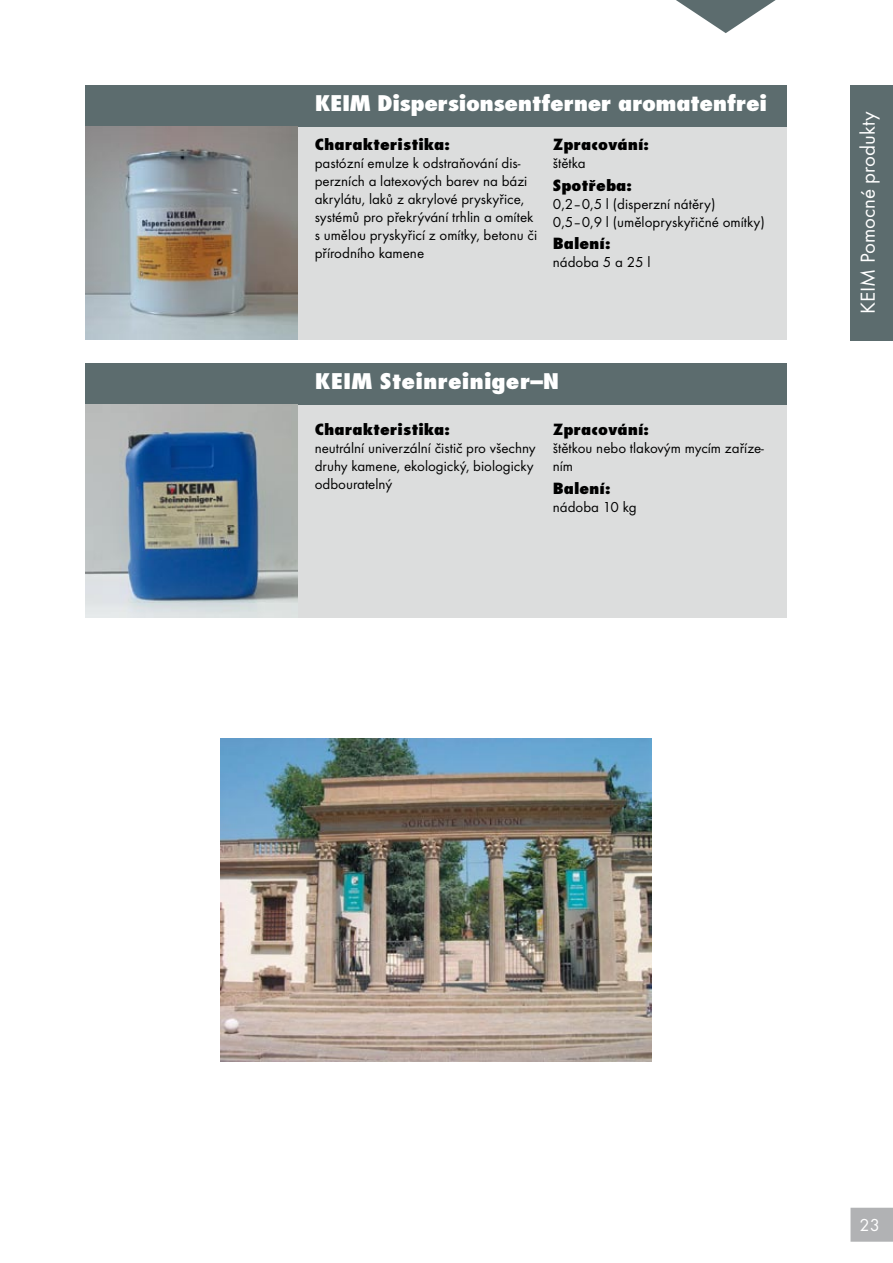
<style>
.page{position:relative;width:893px;height:1263px;background:#fff}
.page>*{position:absolute;margin:0;border:0;box-sizing:border-box;transform-origin:0 0}
.t1{font:21px "Futura Extra Bold AEE";letter-spacing:-.02em;color:#fff;scale:1.2 1}
.t2{font:21px "Futura Extra Bold AEE";color:#fff;scale:1.2 1}
.t3{font:21px "Futura TEE";color:#fff}
.t4{font:18px "Futura TEE";color:#fff}
.t5{font:15px/18px "Futura TEE";color:#000}
.t6{font:15px "Futura Extra Bold AEE";color:#000;scale:1.2 1}
</style>
<div class="page">
<svg style="left:850px;top:1208px;width:43px;height:34px"></svg>
<div style="left:85px;top:365px;width:702px;height:252px;background:#dcdddd"></div>
<div style="left:85px;top:363px;width:702px;height:42px;background:#5c6c6e"></div>
<div style="left:85px;top:87px;width:702px;height:252px;background:#dcdddd"></div>
<div style="left:85px;top:85px;width:702px;height:42px;background:#5c6c6e"></div>
<img style="left:85px;top:126px;width:213px;height:213px">
<svg style="left:676px;top:0;width:100px;height:33px"></svg>
<img style="left:85px;top:405px;width:213px;height:213px">
<img style="left:220px;top:738px;width:432px;height:324px">
<div style="left:850px;top:85px;width:43px;height:255px;background:#5c6c6e"></div>
<h1 class="t1" style="left:315px;top:89px;width:378px">KEIM Dispersionsentferner aromatenfrei</h1>
<p class="t6" style="left:315px;top:135px;width:114px">Charakteristika:</p>
<p class="t5" style="left:315px;top:154px;width:224px">pastózní emulze k odstraňování dis&shy;perzních a latexových barev na bázi akrylátu, laků z akrylové pryskyřice, systémů pro překrývání trhlin a omítek s umělou pryskyřicí z omítky, betonu či přírodního kamene</p>
<p class="t6" style="left:553px;top:135px;width:82px">Zpracování:</p>
<p class="t5" style="left:553px;top:154px;width:34px">štětka</p>
<p class="t6" style="left:553px;top:175px;width:67px">Spotřeba:</p>
<p class="t5" style="left:553px;top:195px;width:213px">0,2–0,5 l (disperzní nátěry)<br>0,5–0,9 l (umělopryskyřičné omítky)</p>
<p class="t6" style="left:553px;top:233px;width:50px">Balení:</p>
<p class="t5" style="left:553px;top:253px;width:99px">nádoba 5 a 25 l</p>
<h1 class="t2" style="left:315px;top:367px;width:205px">KEIM Steinreiniger–N</h1>
<p class="t6" style="left:315px;top:420px;width:114px">Charakteristika:</p>
<p class="t5" style="left:315px;top:439px;width:223px">neutrální univerzální čistič pro všechny druhy kamene, ekologický, biologicky odbouratelný</p>
<p class="t6" style="left:553px;top:420px;width:82px">Zpracování:</p>
<p class="t5" style="left:553px;top:439px;width:213px">štětkou nebo tlakovým mycím zaříze&shy;ním</p>
<p class="t6" style="left:553px;top:478px;width:50px">Balení:</p>
<p class="t5" style="left:553px;top:497px;width:85px">nádoba 10 kg</p>
<h1 class="t3" style="left:855px;top:314px;width:204px;rotate:-90deg">KEIM Pomocné produkty</h1>
<p class="t4" style="left:859px;top:1215px;width:19px">23</p>
</div>
